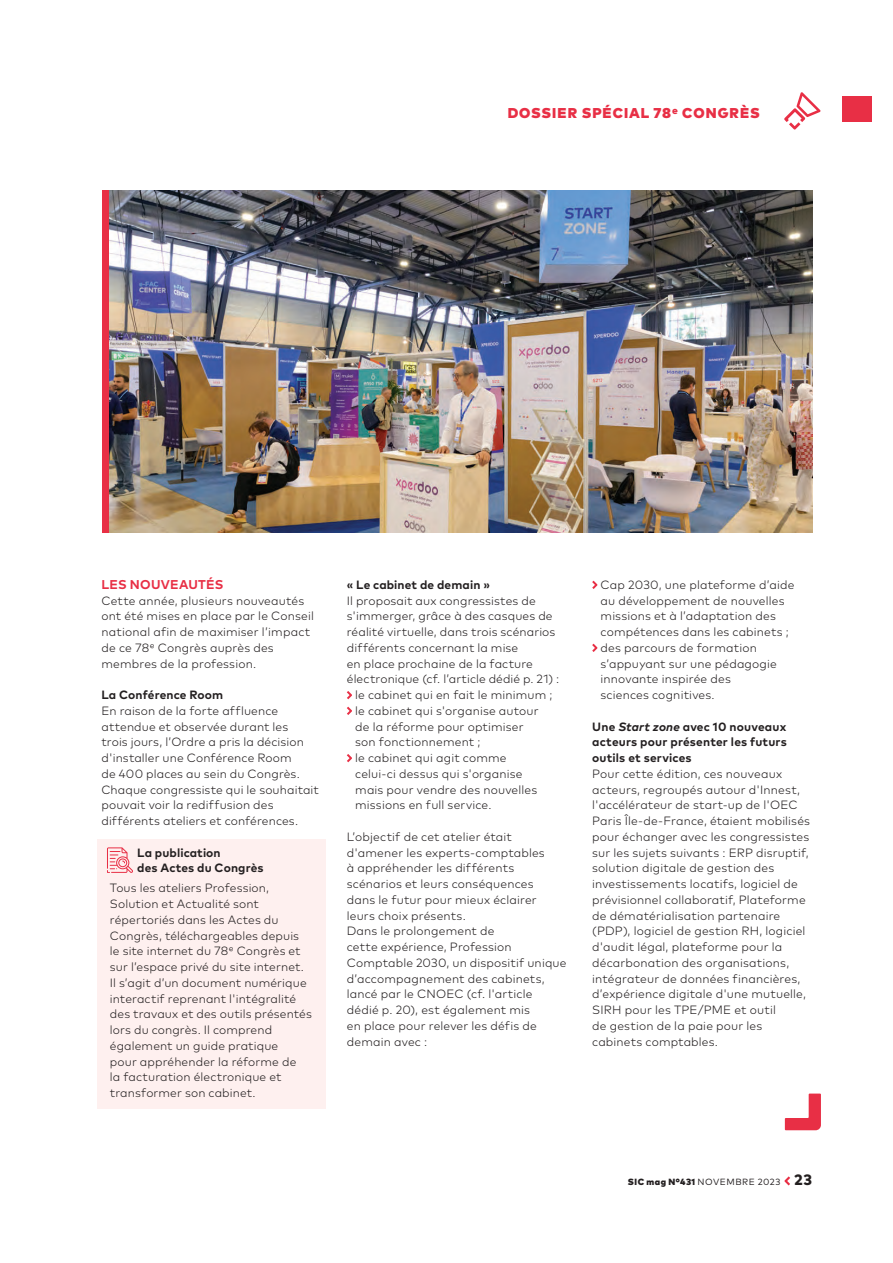
<style>
.page{position:relative;width:893px;height:1263px;background:#fff}
.page>*{position:absolute;margin:0;border:0;box-sizing:border-box;transform-origin:0 0}
.t1{font:900 14.25px "Mark Pro";letter-spacing:.065em;color:#e82f45}
.t2{font:700 12.75px "Mark Pro";letter-spacing:.015em;color:#e82f45}
.t3{font:300 12px/15.8px "Mark Pro";letter-spacing:.01em;color:#231f20}
.t4{font:700 12px/15.8px "Mark Pro";letter-spacing:.01em;color:#231f20}
.t5{font:9px "Mark Pro";letter-spacing:.06em;color:#231f20}
.s1{font-style:italic}
.s2{font-weight:900}
.s3{font-weight:800;font-size:15px}
</style>
<div class="page">
<svg style="left:784px;top:1176px;width:6px;height:9px"></svg>
<svg style="left:784px;top:92px;width:36px;height:38px"></svg>
<div style="left:842px;top:97px;width:29px;height:25px;background:#e82f45"></div>
<div style="left:97px;top:839px;width:229px;height:45px;background:#fef0ef"></div>
<div style="left:97px;top:870px;width:229px;height:238px;background:#fef0ef"></div>
<svg style="left:347px;top:691px;width:5px;height:8px"></svg>
<svg style="left:347px;top:707px;width:5px;height:8px"></svg>
<svg style="left:347px;top:754px;width:5px;height:8px"></svg>
<svg style="left:592px;top:581px;width:5px;height:8px"></svg>
<svg style="left:592px;top:644px;width:5px;height:8px"></svg>
<img style="left:109px;top:190px;width:703px;height:343px">
<div style="left:103px;top:190px;width:6px;height:343px;background:#e82f45"></div>
<svg style="left:785px;top:1094px;width:36px;height:36px"></svg>
<svg style="left:107px;top:847px;width:26px;height:26px"></svg>
<p class="t1" style="left:508px;top:105px;width:254px">DOSSIER SPÉCIAL 78e CONGRÈS</p>
<p class="t2" style="left:101px;top:579px;width:123px">LES NOUVEAUTÉS</p>
<p class="t3" style="left:101px;top:593px;width:214px">Cette année, plusieurs nouveautés ont été mises en place par le Conseil national afin de maximiser l’impact de ce 78e Congrès auprès des membres de la profession.</p>
<p class="t4" style="left:101px;top:688px;width:123px">La Conférence Room</p>
<p class="t3" style="left:101px;top:703px;width:219px">En raison de la forte affluence attendue et observée durant les<br>trois jours, l’Ordre a pris la décision d'installer une Conférence Room<br>de 400 places au sein du Congrès.<br>Chaque congressiste qui le souhaitait pouvait voir la rediffusion des différents ateliers et conférences.</p>
<p class="t4" style="left:137px;top:845px;width:128px">La publication<br>des Actes du Congrès</p>
<p class="t3" style="left:110px;top:881px;width:203px">Tous les ateliers Profession,<br>Solution et Actualité sont répertoriés dans les Actes du<br>Congrès, téléchargeables depuis<br>le site internet du 78e Congrès et sur l’espace privé du site internet.<br>Il s’agit d’un document numérique interactif reprenant l'intégralité des travaux et des outils présentés lors du congrès. Il comprend également un guide pratique<br>pour appréhender la réforme de<br>la facturation électronique et transformer son cabinet.</p>
<p class="t4" style="left:347px;top:577px;width:145px">« Le cabinet de demain »</p>
<p class="t3" style="left:347px;top:593px;width:190px">Il proposait aux congressistes de</p>
<p class="t3" style="left:347px;top:609px;width:207px">s'immerger, grâce à des casques de</p>
<p class="t3" style="left:347px;top:625px;width:210px">réalité virtuelle, dans trois scénarios</p>
<p class="t3" style="left:347px;top:640px;width:173px">différents concernant la mise</p>
<p class="t3" style="left:347px;top:656px;width:188px">en place prochaine de la facture</p>
<p class="t3" style="left:347px;top:672px;width:214px">électronique (cf. l’article dédié p. 21) :</p>
<p class="t3" style="left:355px;top:688px;width:199px">le cabinet qui en fait le minimum ;</p>
<p class="t3" style="left:355px;top:704px;width:185px">le cabinet qui s'organise autour</p>
<p class="t3" style="left:355px;top:719px;width:170px">de la réforme pour optimiser</p>
<p class="t3" style="left:355px;top:735px;width:127px">son fonctionnement ;</p>
<p class="t3" style="left:355px;top:751px;width:153px">le cabinet qui agit comme</p>
<p class="t3" style="left:355px;top:767px;width:169px">celui-ci dessus qui s'organise</p>
<p class="t3" style="left:355px;top:782px;width:183px">mais pour vendre des nouvelles</p>
<p class="t3" style="left:355px;top:798px;width:138px">missions en full service.</p>
<p class="t3" style="left:347px;top:830px;width:221px">L’objectif de cet atelier était d'amener les experts-comptables<br>à appréhender les différents scénarios et leurs conséquences<br>dans le futur pour mieux éclairer leurs choix présents.<br>Dans le prolongement de<br>cette expérience, Profession<br>Comptable 2030, un dispositif unique d’accompagnement des cabinets, lancé par le CNOEC (cf. l'article dédié p. 20), est également mis<br>en place pour relever les défis de demain avec :</p>
<p class="t3" style="left:601px;top:578px;width:195px">Cap 2030, une plateforme d’aide au développement de nouvelles missions et à l’adaptation des compétences dans les cabinets ; des parcours de formation s’appuyant sur une pédagogie innovante inspirée des<br>sciences cognitives.</p>
<p class="t4" style="left:592px;top:719px;width:196px;text-align:justify">Une <span class="s1">Start zone</span> avec 10 nouveaux acteurs pour présenter les futurs outils et services</p>
<p class="t3" style="left:592px;top:766px;width:219px">Pour cette édition, ces nouveaux acteurs, regroupés autour d'Innest, l'accélérateur de start-up de l'OEC Paris Île-de-France, étaient mobilisés pour échanger avec les congressistes sur les sujets suivants : ERP disruptif, solution digitale de gestion des investissements locatifs, logiciel de prévisionnel collaboratif, Plateforme de dématérialisation partenaire (PDP), logiciel de gestion RH, logiciel d'audit légal, plateforme pour la décarbonation des organisations, intégrateur de données financières, d’expérience digitale d'une mutuelle, SIRH pour les TPE/PME et outil<br>de gestion de la paie pour les cabinets comptables.</p>
<p class="t5" style="left:628px;top:1176px;width:186px"><span class="s2">SIC mag N°431</span> NOVEMBRE 2023 <span class="s3">23</span></p>
</div>
